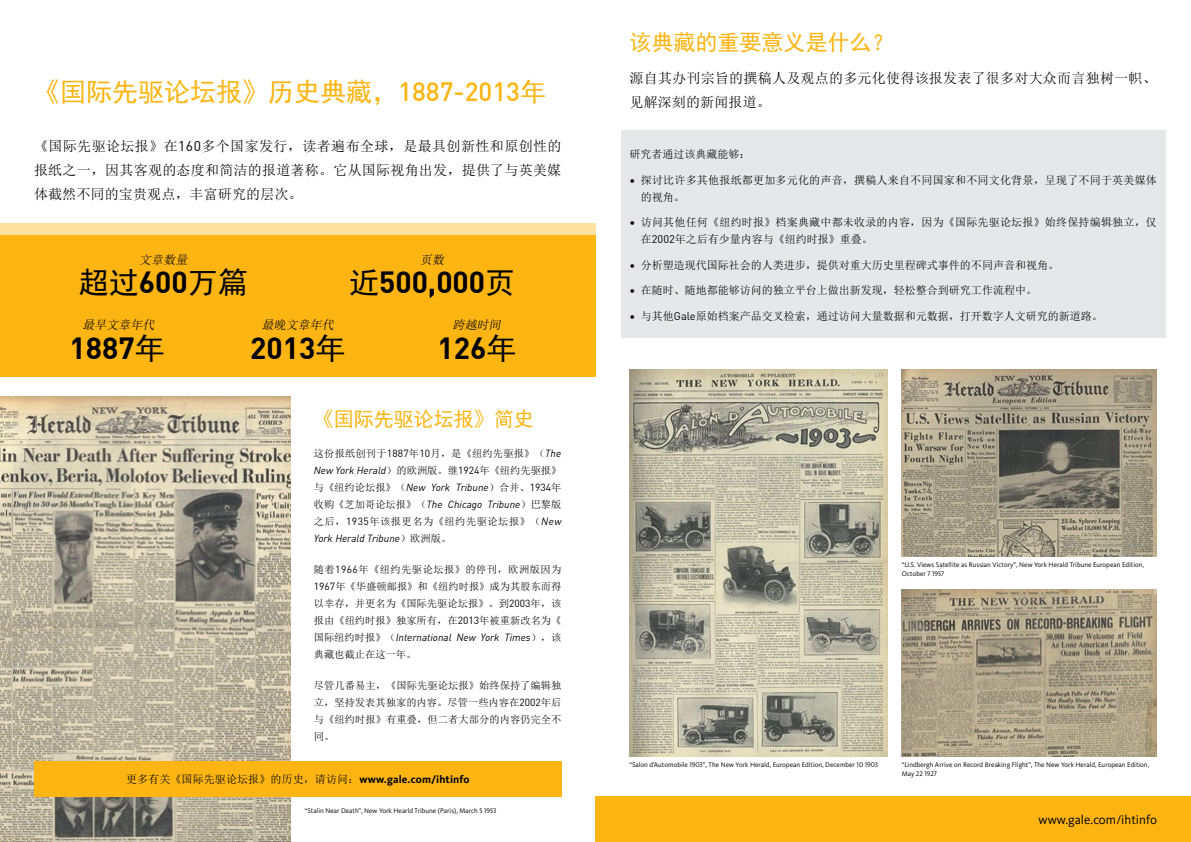
<style>
.page{position:relative;width:1191px;height:842px;background:#fff}
.page>*{position:absolute;margin:0;border:0;box-sizing:border-box;transform-origin:0 0}
.t1{font:700 30px "DIN Offc";color:#000}
.t2{font:30px "Sim Hei";color:#000}
.t3{font:26px "Sim Hei";color:#fcb513}
.t4{font:22px "Sim Hei";color:#fcb513}
.t5{font:20px "Sim Hei";color:#fcb513}
.t6{font:14px/24px "Sim Sun";letter-spacing:.02em;color:#000;text-align:justify}
.t7{font:13px "Kievit OT";color:#000}
.t8{font:italic 12px "Sim Sun";color:#000}
.t9{font:11px "Sim Sun";color:#000}
.t10{font:11px/17px "Sim Sun";letter-spacing:.02em;color:#000}
.t11{font:10.2px/17px "Sim Sun";letter-spacing:.005em;color:#000;text-align:justify}
.t12{font:italic 10.2px "DIN Offc";color:#000}
.t13{font:10.2px "Sim Sun";letter-spacing:.045em;color:#000}
.t14{font:7px/8.4px "Kievit OT";color:#000}
.s1{font-family:"DIN Offc";font-weight:500}
.s2{font-family:"DIN Offc"}
.s3{font-family:"DIN Offc";font-weight:700}
.s4{font-family:"Sim Hei";font-weight:400}
.s5{font-family:"DIN Offc";font-style:italic}
.s6{font-family:"Sim Sun";font-style:normal}
.s7{font-family:"Kievit OT";font-weight:700}
</style>
<div class="page">
<img style="left:0;top:396px;width:291px;height:446px">
<div style="left:34px;top:761px;width:527px;height:36px;background:#fcb513"></div>
<div style="left:0;top:235px;width:595px;height:142px;background:#fcb513"></div>
<div style="left:0;top:224px;width:595px;height:11px;background:#fde1a1"></div>
<div style="left:621px;top:130px;width:544px;height:208px;background:#e6e7e8"></div>
<div style="left:595px;top:797px;width:596px;height:45px;background:#fcb513"></div>
<img style="left:629px;top:369px;width:258px;height:387px">
<img style="left:901px;top:589px;width:256px;height:167px">
<img style="left:901px;top:369px;width:256px;height:187px">
<h2 class="t3" style="left:34px;top:79px;width:513px">《国际先驱论坛报》历史典藏，<span class="s1">1887-2013</span>年</h2>
<h3 class="t6" style="left:34px;top:134px;width:529px">《国际先驱论坛报》在<span class="s2">160</span>多个国家发行，读者遍布全球，是最具创新性和原创性的报纸之一，因其客观的态度和简洁的报道著称。它从国际视角出发，提供了与英美媒体截然不同的宝贵观点，丰富研究的层次。</h3>
<h3 class="t8" style="left:139px;top:254px;width:52px">文章数量</h3>
<h1 class="t2" style="left:79px;top:267px;width:170px">超过<span class="s3">600</span>万篇</h1>
<h3 class="t8" style="left:420px;top:254px;width:28px">页数</h3>
<h1 class="t1" style="left:349px;top:263px;width:168px"><span class="s4">近</span>500,000<span class="s4">页</span></h1>
<h3 class="t8" style="left:82px;top:318px;width:76px">最早文章年代</h3>
<h1 class="t1" style="left:69px;top:328px;width:97px">1887<span class="s4">年</span></h1>
<h3 class="t8" style="left:262px;top:318px;width:76px">最晚文章年代</h3>
<h1 class="t1" style="left:250px;top:328px;width:97px">2013<span class="s4">年</span></h1>
<h3 class="t8" style="left:453px;top:319px;width:52px">跨越时间</h3>
<h1 class="t1" style="left:437px;top:328px;width:80px">126<span class="s4">年</span></h1>
<h3 class="t5" style="left:314px;top:409px;width:221px">《国际先驱论坛报》简史</h3>
<h3 class="t11" style="left:314px;top:445px;width:249px">这份报纸创刊于<span class="s2">1887</span>年<span class="s2">10</span>月，是《纽约先驱报》（<span class="s5">The New York Herald</span>）的欧洲版。继<span class="s2">1924</span>年《纽约先驱报》与《纽约论坛报》（<span class="s5">New York Tribune</span>）合并、<span class="s2">1934</span>年</h3>
<h3 class="t12" style="left:314px;top:498px;width:249px"><span class="s6">收购《芝加哥论坛报》（</span>The Chicago Tribune<span class="s6">）巴黎版</span></h3>
<h3 class="t13" style="left:314px;top:516px;width:249px">之后，<span class="s2">1935</span>年该报更名为《纽约先驱论坛报》（<span class="s5">New</span></h3>
<h3 class="t12" style="left:314px;top:532px;width:139px">York Herald Tribune<span class="s6">）欧洲版。</span></h3>
<h3 class="t11" style="left:314px;top:561px;width:249px">随着<span class="s2">1966</span>年《纽约先驱论坛报》的停刊，欧洲版因为<span class="s2">1967</span>年《华盛顿邮报》和《纽约时报》成为其股东而得以幸存，并更名为《国际先驱论坛报》。到<span class="s2">2003</span>年，该报由《纽约时报》独家所有，在<span class="s2">2013</span>年被重新改名为《</h3>
<h3 class="t12" style="left:314px;top:631px;width:249px"><span class="s6">国际纽约时报》（</span>International New York Times<span class="s6">），该</span></h3>
<h3 class="t11" style="left:314px;top:646px;width:104px">典藏也截止在这一年。</h3>
<h3 class="t11" style="left:314px;top:677px;width:249px">尽管几番易主，《国际先驱论坛报》始终保持了编辑独立，坚持发表其独家的内容。尽管一些内容在<span class="s2">2002</span>年后与《纽约时报》有重叠，但二者大部分的内容仍完全不同。</h3>
<h3 class="t9" style="left:126px;top:774px;width:345px">更多有关《国际先驱论坛报》的历史，请访问：<span class="s7">www.gale.com/ihtinfo</span></h3>
<p class="t14" style="left:305px;top:807px;width:193px">“Stalin Near Death”, New York Hearld Tribune (Paris), March 5 1953</p>
<h3 class="t4" style="left:629px;top:31px;width:265px">该典藏的重要意义是什么？</h3>
<h3 class="t6" style="left:629px;top:66px;width:529px">源自其办刊宗旨的撰稿人及观点的多元化使得该报发表了很多对大众而言独树一帜、见解深刻的新闻报道。</h3>
<h3 class="t9" style="left:629px;top:149px;width:122px">研究者通过该典藏能够：</h3>
<h3 class="t10" style="left:641px;top:171px;width:517px;text-indent:-11px"><span class="s2">•</span> 探讨比许多其他报纸都更加多元化的声音，撰稿人来自不同国家和不同文化背景，呈现了不同于英美媒体的视角。</h3>
<h3 class="t10" style="left:641px;top:214px;width:517px;text-indent:-11px"><span class="s2">•</span> 访问其他任何《纽约时报》档案典藏中都未收录的内容，因为《国际先驱论坛报》始终保持编辑独立，仅在<span class="s2">2002</span>年之后有少量内容与《纽约时报》重叠。</h3>
<h3 class="t9" style="left:629px;top:259px;width:431px"><span class="s2">•</span> 分析塑造现代国际社会的人类进步，提供对重大历史里程碑式事件的不同声音和视角。</h3>
<h3 class="t9" style="left:629px;top:285px;width:409px"><span class="s2">•</span> 在随时、随地都能够访问的独立平台上做出新发现，轻松整合到研究工作流程中。</h3>
<h3 class="t9" style="left:629px;top:310px;width:475px"><span class="s2">•</span> 与其他<span class="s2">Gale</span>原始档案产品交叉检索，通过访问大量数据和元数据，打开数字人文研究的新道路。</h3>
<p class="t14" style="left:902px;top:561px;width:244px">“U.S. Views Satellite as Russian Victory”, New York Herald Tribune European Edition,<br>October 7 1957</p>
<p class="t14" style="left:629px;top:761px;width:250px">“Salon d’Automobile 1903”, The New York Herald, European Edition, December 10 1903</p>
<p class="t14" style="left:902px;top:761px;width:249px">“Lindbergh Arrive on Record Breaking Flight”, The New York Herald, European Edition,<br>May 22 1927</p>
<h3 class="t7" style="left:1038px;top:811px;width:120px">www.gale.com/ihtinfo</h3>
</div>
